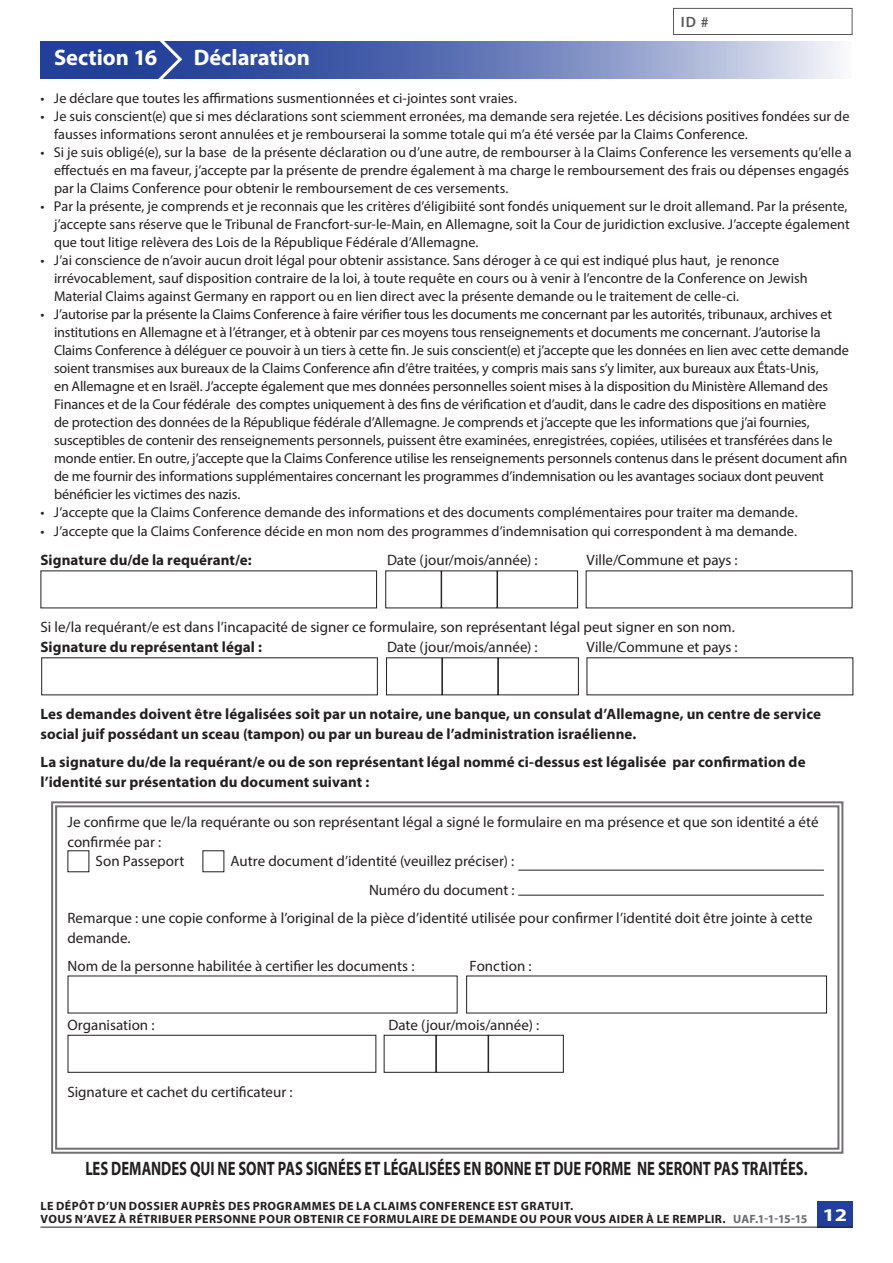
<style>
.page{position:relative;width:893px;height:1263px;background:#fff}
.page>*{position:absolute;margin:0;border:0;box-sizing:border-box;transform-origin:0 0}
.section{font:700 22.5px "Myriad Pro";color:#fff}
.text{font:700 19.5px "Myriad Pro";color:#231f20;scale:.75 1}
.text-2{font:15px/19.5px "Myriad Pro";color:#231f20}
.text-3{font:700 15px/19.5px "Myriad Pro";letter-spacing:.005em;color:#231f20}
.t1{font:600 15px "Myriad Pro";color:#57585a}
.text-4{font:14.25px/18px "Myriad Pro";letter-spacing:-.005em;color:#231f20}
.t2{font:700 12px/13.5px "Myriad Pro";letter-spacing:.035em;color:#231f20}
.s1{color:#6c6d70}
</style>
<div class="page">
<svg style="left:51px;top:801px;width:793px;height:353px"></svg>
<div style="left:55px;top:805px;width:784px;height:345px;border:2px solid #716f71"></div>
<div style="left:497px;top:570px;width:81px;height:38px;border:1px solid #231f20"></div>
<div style="left:498px;top:657px;width:81px;height:38px;border:1px solid #231f20"></div>
<div style="left:68px;top:1035px;width:308px;height:38px;border:1px solid #231f20"></div>
<div style="left:384px;top:1035px;width:52px;height:38px;border:1px solid #231f20"></div>
<div style="left:488px;top:1035px;width:76px;height:38px;border:1px solid #231f20"></div>
<div style="left:436px;top:1035px;width:52px;height:38px;border:1px solid #231f20"></div>
<hr style="left:518px;top:870px;width:306px;height:1px;background:#231f20">
<svg style="left:40px;top:41px;width:800px;height:37px;background:#6a7dba"></svg>
<svg style="left:153px;top:41px;width:31px;height:38px"></svg>
<hr style="left:518px;top:895px;width:306px;height:1px;background:#231f20">
<div style="left:817px;top:1201px;width:35px;height:26px;background:#223f99"></div>
<hr style="left:40px;top:1227px;width:812px;height:1px;background:#231f20">
<div style="left:673px;top:8px;width:179px;height:27px;border:1px solid #57585a"></div>
<p class="t1" style="left:681px;top:12px;width:29px">ID #</p>
<p class="section" style="left:54px;top:43px;width:105px">Section 16</p>
<p class="section" style="left:194px;top:43px;width:118px">Déclaration</p>
<p class="text-4" style="left:40px;top:89px;width:478px">• Je déclare que toutes les affirmations susmentionnées et ci-jointes sont vraies.</p>
<p class="text-4" style="left:54px;top:107px;width:797px;text-indent:-14px">• Je suis conscient(e) que si mes déclarations sont sciemment erronées, ma demande sera rejetée. Les décisions positives fondées sur de fausses informations seront annulées et je rembourserai la somme totale qui m’a été versée par la Claims Conference.</p>
<p class="text-4" style="left:54px;top:143px;width:799px;text-indent:-14px">• Si je suis obligé(e), sur la base de la présente déclaration ou d’une autre, de rembourser à la Claims Conference les versements qu’elle a effectués en ma faveur, j’accepte par la présente de prendre également à ma charge le remboursement des frais ou dépenses engagés par la Claims Conference pour obtenir le remboursement de ces versements.</p>
<p class="text-4" style="left:54px;top:197px;width:797px;text-indent:-14px">• Par la présente, je comprends et je reconnais que les critères d’éligibiité sont fondés uniquement sur le droit allemand. Par la présente, j’accepte sans réserve que le Tribunal de Francfort-sur-le-Main, en Allemagne, soit la Cour de juridiction exclusive. J’accepte également que tout litige relèvera des Lois de la République Fédérale d’Allemagne.</p>
<p class="text-4" style="left:54px;top:251px;width:755px;text-indent:-14px">• J’ai conscience de n’avoir aucun droit légal pour obtenir assistance. Sans déroger à ce qui est indiqué plus haut, je renonce irrévocablement, sauf disposition contraire de la loi, à toute requête en cours ou à venir à l’encontre de la Conference on Jewish<br>Material Claims against Germany en rapport ou en lien direct avec la présente demande ou le traitement de celle-ci.</p>
<p class="text-4" style="left:54px;top:305px;width:796px;text-indent:-14px">• J’autorise par la présente la Claims Conference à faire vérifier tous les documents me concernant par les autorités, tribunaux, archives et institutions en Allemagne et à l’étranger, et à obtenir par ces moyens tous renseignements et documents me concernant. J’autorise la Claims Conference à déléguer ce pouvoir à un tiers à cette fin. Je suis conscient(e) et j’accepte que les données en lien avec cette demande soient transmises aux bureaux de la Claims Conference afin d’être traitées, y compris mais sans s’y limiter, aux bureaux aux États-Unis,<br>en Allemagne et en Israël. J’accepte également que mes données personnelles soient mises à la disposition du Ministère Allemand des Finances et de la Cour fédérale des comptes uniquement à des fins de vérification et d’audit, dans le cadre des dispositions en matière<br>de protection des données de la République fédérale d’Allemagne. Je comprends et j’accepte que les informations que j’ai fournies, susceptibles de contenir des renseignements personnels, puissent être examinées, enregistrées, copiées, utilisées et transférées dans le monde entier. En outre, j’accepte que la Claims Conference utilise les renseignements personnels contenus dans le présent document afin de me fournir des informations supplémentaires concernant les programmes d’indemnisation ou les avantages sociaux dont peuvent bénéficier les victimes des nazis.</p>
<p class="text-4" style="left:40px;top:503px;width:759px">• J’accepte que la Claims Conference demande des informations et des documents complémentaires pour traiter ma demande.</p>
<p class="text-4" style="left:40px;top:522px;width:758px">• J’accepte que la Claims Conference décide en mon nom des programmes d’indemnisation qui correspondent à ma demande.</p>
<p class="text-3" style="left:40px;top:549px;width:213px">Signature du/de la requérant/e:</p>
<p class="text-2" style="left:387px;top:550px;width:152px">Date (jour/mois/année) :</p>
<p class="text-2" style="left:586px;top:550px;width:153px">Ville/Commune et pays :</p>
<p class="text-2" style="left:40px;top:617px;width:696px">Si le/la requérant/e est dans l’incapacité de signer ce formulaire, son représentant légal peut signer en son nom.</p>
<p class="text-3" style="left:40px;top:636px;width:223px">Signature du représentant légal :</p>
<p class="text-2" style="left:387px;top:637px;width:152px">Date (jour/mois/année) :</p>
<p class="text-2" style="left:586px;top:637px;width:153px">Ville/Commune et pays :</p>
<p class="text-3" style="left:40px;top:704px;width:782px">Les demandes doivent être légalisées soit par un notaire, une banque, un consulat d’Allemagne, un centre de service social juif possédant un sceau (tampon) ou par un bureau de l’administration israélienne.</p>
<p class="text-3" style="left:40px;top:752px;width:767px">La signature du/de la requérant/e ou de son représentant légal nommé ci-dessus est légalisée par confirmation de l’identité sur présentation du document suivant :</p>
<p class="text-2" style="left:68px;top:812px;width:752px">Je confirme que le/la requérante ou son représentant légal a signé le formulaire en ma présence et que son identité a été confirmée par :</p>
<p class="text-2" style="left:96px;top:851px;width:90px">Son Passeport</p>
<p class="text-2" style="left:231px;top:851px;width:285px">Autre document d’identité (veuillez préciser) :</p>
<p class="text-2" style="left:369px;top:880px;width:147px">Numéro du document :</p>
<p class="text-2" style="left:68px;top:908px;width:746px">Remarque : une copie conforme à l’original de la pièce d’identité utilisée pour confirmer l’identité doit être jointe à cette demande.</p>
<p class="text-2" style="left:68px;top:956px;width:348px">Nom de la personne habilitée à certifier les documents :</p>
<p class="text-2" style="left:470px;top:956px;width:64px">Fonction :</p>
<p class="text-2" style="left:68px;top:1015px;width:89px">Organisation :</p>
<p class="text-2" style="left:388px;top:1015px;width:152px">Date (jour/mois/année) :</p>
<p class="text-2" style="left:68px;top:1082px;width:227px">Signature et cachet du certificateur :</p>
<p class="text" style="left:85px;top:1156px;width:964px">LES DEMANDES QUI NE SONT PAS SIGNÉES ET LÉGALISÉES EN BONNE ET DUE FORME NE SERONT PAS TRAITÉES.</p>
<p class="t2" style="left:41px;top:1199px;width:808px">LE DÉPÔT D’UN DOSSIER AUPRÈS DES PROGRAMMES DE LA CLAIMS CONFERENCE EST GRATUIT.<br>VOUS N’AVEZ À RÉTRIBUER PERSONNE POUR OBTENIR CE FORMULAIRE DE DEMANDE OU POUR VOUS AIDER À LE REMPLIR. <span class="s1">UAF.1-1-15-15</span> <sup>12</sup></p>
</div>
